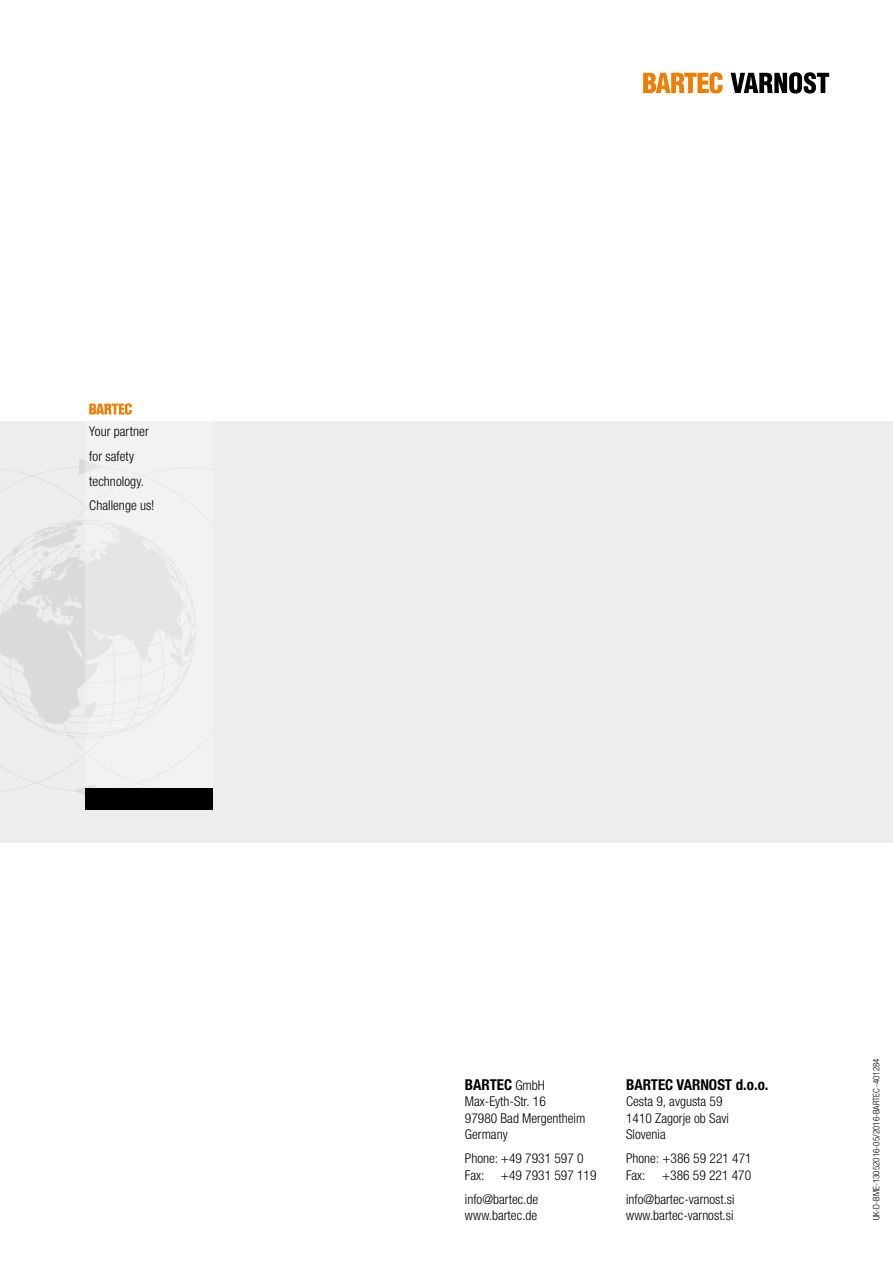
<style>
.page{position:relative;width:893px;height:1263px;background:#fff}
.page>*{position:absolute;margin:0;border:0;box-sizing:border-box;transform-origin:0 0}
.t1{font:700 condensed 15px "Helvetica Neue LTW1 G";color:#000}
.t2{font:300 condensed 13.5px/16.2px "Helvetica Neue LTW1 G";color:#000}
.t3{font:300 condensed 9px "Helvetica Neue LTW1 G";color:#000}
.s1{font-weight:300;font-size:13.5px}
</style>
<div class="page">
<div style="left:0;top:421px;width:893px;height:421px;background:#ededed"></div>
<div style="left:85px;top:789px;width:128px;height:21px;background:#000"></div>
<svg style="left:89px;top:403px;width:43px;height:12px"></svg>
<svg style="left:731px;top:72px;width:98px;height:22px"></svg>
<svg style="left:643px;top:72px;width:79px;height:22px"></svg>
<p class="t2" style="left:89px;top:419px;width:67px;line-height:24.8px">Your partner for safety technology.<br>Challenge us!</p>
<p class="t1" style="left:465px;top:1076px;width:81px">BARTEC <span class="s1">GmbH</span></p>
<p class="t2" style="left:465px;top:1093px;width:122px">Max-Eyth-Str. 16<br>97980 Bad Mergentheim<br>Germany</p>
<p class="t2" style="left:465px;top:1150px;width:133px">Phone: +49 7931 597 0<br>Fax: +49 7931 597 119</p>
<p class="t2" style="left:465px;top:1191px;width:75px">info@bartec.de www.bartec.de</p>
<p class="t1" style="left:626px;top:1076px;width:144px">BARTEC VARNOST d.o.o.</p>
<p class="t2" style="left:626px;top:1093px;width:104px">Cesta 9, avgusta 59<br>1410 Zagorje ob Savi<br>Slovenia</p>
<p class="t2" style="left:626px;top:1150px;width:127px">Phone: +386 59 221 471<br>Fax: +386 59 221 470</p>
<p class="t2" style="left:626px;top:1191px;width:110px">info@bartec-varnost.si www.bartec-varnost.si</p>
<p class="t3" style="left:871px;top:1220px;width:163px;rotate:-90deg">UK-D-BME-13052016-05/2016-BARTEC-401284</p>
</div>
